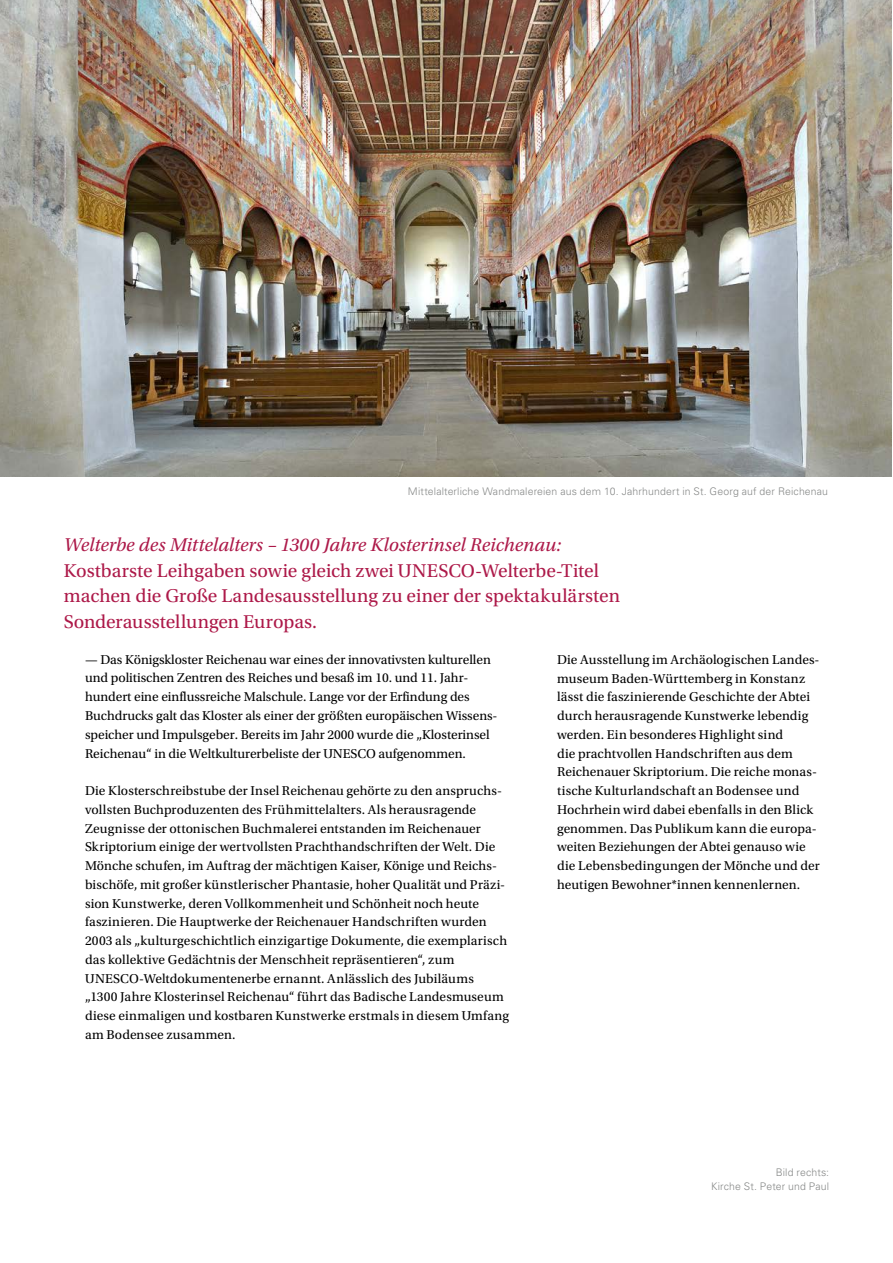
<style>
.page{position:relative;width:893px;height:1263px;background:#fff}
.page>*{position:absolute;margin:0;border:0;box-sizing:border-box;transform-origin:0 0}
.FOLDER_-_Überschrift{font:19.5px/25.5px "Utopia Std";color:#ad1949}
.Test_Fliesstext{font:13.5px/18.8px "Utopia Std";color:#000}
.t1{font:300 10.5px/13.5px "Univers LT Std";letter-spacing:.015em;color:#878988;text-align:right}
.s1{font-style:italic}
</style>
<div class="page">
<img style="left:0;top:0;width:892px;height:476px">
<p class="t1" style="left:408px;top:485px;width:422px">Mittelalterliche Wandmalereien aus dem 10. Jahrhundert in St. Georg auf der Reichenau</p>
<h1 class="FOLDER_-_Überschrift" style="left:64px;top:533px;width:558px"><span class="s1">Welterbe des Mittelalters – 1300 Jahre Klosterinsel Reichenau:<br></span>Kostbarste Leihgaben sowie gleich zwei UNESCO-Welterbe-Titel machen die Große Landesausstellung zu einer der spektakulärsten Sonderausstellungen Europas.</h1>
<p class="Test_Fliesstext" style="left:85px;top:650px;width:414px">— Das Königskloster Reichenau war eines der innovativsten kulturellen und politischen Zentren des Reiches und besaß im 10. und 11. Jahr&shy;hundert eine einflussreiche Malschule. Lange vor der Erfindung des Buchdrucks galt das Kloster als einer der größten europäischen Wissens&shy;speicher und Impulsgeber. Bereits im Jahr 2000 wurde die „Klosterinsel Reichenau“ in die Weltkulturerbeliste der UNESCO aufgenommen.</p>
<p class="Test_Fliesstext" style="left:85px;top:782px;width:425px">Die Klosterschreibstube der Insel Reichenau gehörte zu den anspruchs&shy;vollsten Buchproduzenten des Frühmittelalters. Als herausragende Zeugnisse der ottonischen Buchmalerei entstanden im Reichenauer Skriptorium einige der wertvollsten Prachthandschriften der Welt. Die Mönche schufen, im Auftrag der mächtigen Kaiser, Könige und Reichs&shy;bischöfe, mit großer künstlerischer Phantasie, hoher Qualität und Präzi&shy;sion Kunstwerke, deren Vollkommenheit und Schönheit noch heute faszinieren. Die Hauptwerke der Reichenauer Handschriften wurden 2003 als „kulturgeschichtlich einzigartige Dokumente, die exemplarisch das kollektive Gedächtnis der Menschheit repräsentieren“, zum UNESCO-Weltdokumentenerbe ernannt. Anlässlich des Jubiläums „1300 Jahre Klosterinsel Reichenau“ führt das Badische Landesmuseum diese einmaligen und kostbaren Kunstwerke erstmals in diesem Umfang am Bodensee zusammen.</p>
<p class="Test_Fliesstext" style="left:557px;top:650px;width:264px">Die Ausstellung im Archäologischen Landes&shy;museum Baden-Württemberg in Konstanz lässt die faszinierende Geschichte der Abtei durch herausragende Kunstwerke lebendig werden. Ein besonderes Highlight sind<br>die prachtvollen Handschriften aus dem Reichenauer Skriptorium. Die reiche monas&shy;tische Kulturlandschaft an Bodensee und Hochrhein wird dabei ebenfalls in den Blick genommen. Das Publikum kann die europa&shy;weiten Beziehungen der Abtei genauso wie die Lebensbedingungen der Mönche und der heutigen Bewohner*innen kennenlernen.</p>
<p class="t1" style="left:711px;top:1166px;width:120px">Bild rechts:<br>Kirche St. Peter und Paul</p>
</div>
